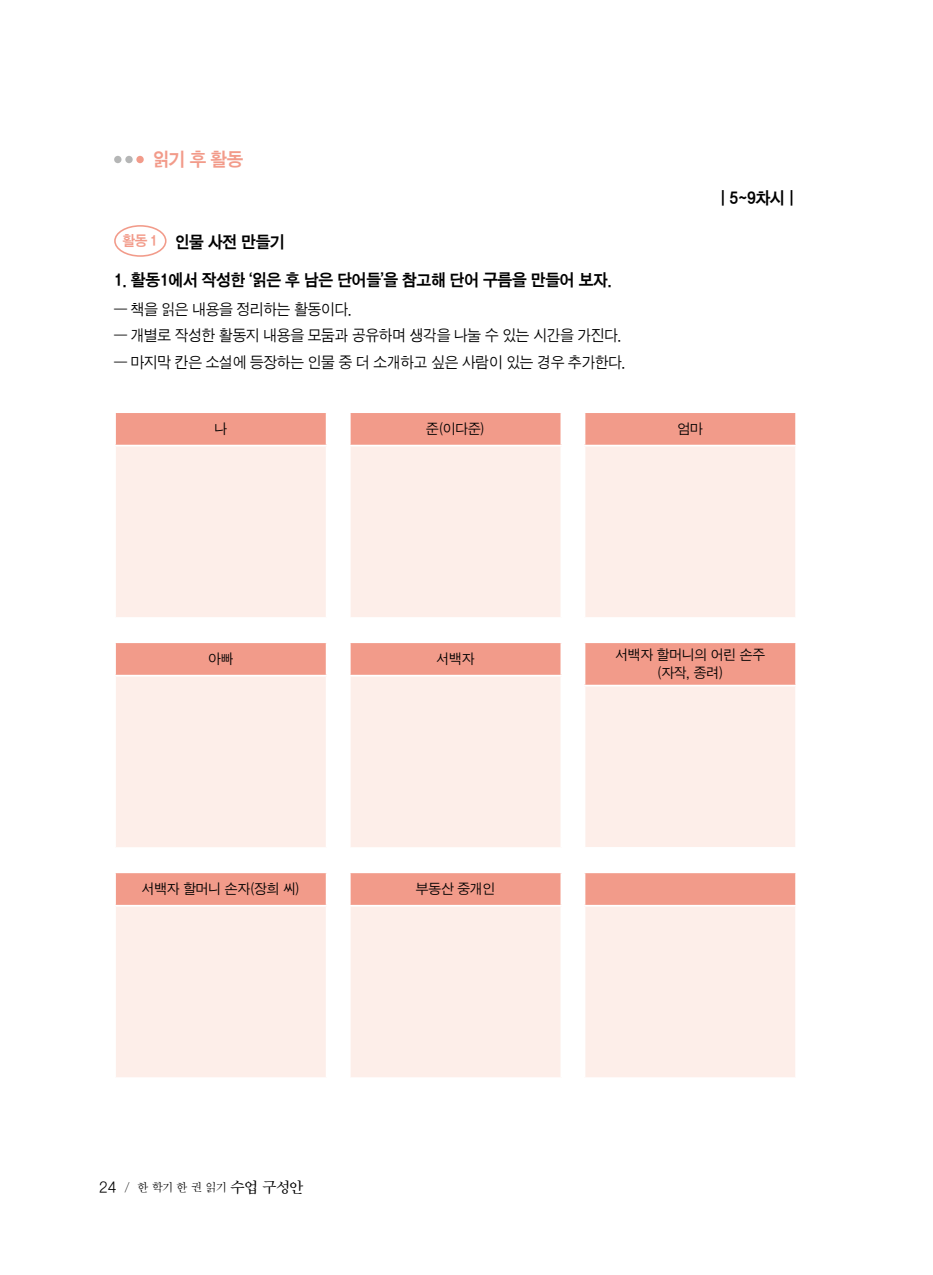
<style>
.page{position:relative;width:933px;height:1275px;background:#fff}
.page>*{position:absolute;margin:0;border:0;box-sizing:border-box;transform-origin:0 0}
.t1{font:19.25px "SD Gothic c Bd";color:#f29b8a;scale:.96 1}
.t2{font:17.15px "SD Gothic c Bd";letter-spacing:-.02em;color:#000;scale:.96 1}
.t3{font:15.75px/26.2px "SD Gothic a Lt";letter-spacing:-.015em;color:#000;scale:.96 1}
.t4{font:14.17px/17.5px "SD Gothic a Lt";letter-spacing:-.015em;color:#000;text-align:center}
.t5{font:12.25px "SD Myeongjo a Lt";color:#000}
.s1{font-size:14.7px;color:#f29b8a}
.s2{font-family:"SD Gothic a Lt";font-size:15.75px}
.s3{font-family:"SD Myeongjo b Md";font-size:15.75px}
</style>
<div class="page">
<div style="left:114px;top:156px;width:7px;height:7px;background:#b5b6b6;border-radius:50%"></div>
<div style="left:125px;top:156px;width:8px;height:7px;background:#b5b6b6;border-radius:50%"></div>
<div style="left:136px;top:156px;width:8px;height:7px;background:#f29b8a;border-radius:50%"></div>
<div style="left:114px;top:225px;width:52px;height:32px;border:2px solid #f29b8a;border-radius:50%"></div>
<div style="left:115px;top:412px;width:212px;height:34px;background:#f29b8a"></div>
<div style="left:115px;top:446px;width:212px;height:172px;background:#fdeee9"></div>
<hr style="left:114px;top:411px;width:213px;height:2px;background:#fff">
<hr style="left:114px;top:413px;width:2px;height:32px;background:#fff">
<hr style="left:326px;top:413px;width:1px;height:32px;background:#fff">
<hr style="left:114px;top:445px;width:213px;height:1px;background:#fff">
<hr style="left:114px;top:446px;width:2px;height:171px;background:#fff">
<hr style="left:326px;top:446px;width:1px;height:171px;background:#fff">
<hr style="left:114px;top:617px;width:213px;height:2px;background:#fff">
<div style="left:115px;top:642px;width:212px;height:34px;background:#f29b8a"></div>
<div style="left:115px;top:676px;width:212px;height:172px;background:#fdeee9"></div>
<hr style="left:114px;top:641px;width:213px;height:2px;background:#fff">
<hr style="left:114px;top:643px;width:2px;height:32px;background:#fff">
<hr style="left:326px;top:643px;width:1px;height:32px;background:#fff">
<hr style="left:114px;top:675px;width:213px;height:1px;background:#fff">
<hr style="left:114px;top:676px;width:2px;height:171px;background:#fff">
<hr style="left:326px;top:676px;width:1px;height:171px;background:#fff">
<hr style="left:114px;top:847px;width:213px;height:2px;background:#fff">
<div style="left:115px;top:872px;width:212px;height:34px;background:#f29b8a"></div>
<div style="left:115px;top:906px;width:212px;height:172px;background:#fdeee9"></div>
<hr style="left:114px;top:871px;width:213px;height:2px;background:#fff">
<hr style="left:114px;top:873px;width:2px;height:32px;background:#fff">
<hr style="left:326px;top:873px;width:1px;height:32px;background:#fff">
<hr style="left:114px;top:905px;width:213px;height:2px;background:#fff">
<hr style="left:114px;top:907px;width:2px;height:170px;background:#fff">
<hr style="left:326px;top:907px;width:1px;height:170px;background:#fff">
<hr style="left:114px;top:1077px;width:213px;height:2px;background:#fff">
<div style="left:350px;top:412px;width:211px;height:34px;background:#f29b8a"></div>
<div style="left:350px;top:446px;width:211px;height:172px;background:#fdeee9"></div>
<hr style="left:349px;top:411px;width:213px;height:2px;background:#fff">
<hr style="left:560px;top:413px;width:2px;height:32px;background:#fff">
<hr style="left:349px;top:445px;width:213px;height:1px;background:#fff">
<hr style="left:560px;top:446px;width:2px;height:171px;background:#fff">
<hr style="left:349px;top:617px;width:213px;height:2px;background:#fff">
<div style="left:350px;top:642px;width:211px;height:34px;background:#f29b8a"></div>
<div style="left:350px;top:676px;width:211px;height:172px;background:#fdeee9"></div>
<hr style="left:349px;top:641px;width:213px;height:2px;background:#fff">
<hr style="left:560px;top:643px;width:2px;height:32px;background:#fff">
<hr style="left:349px;top:675px;width:213px;height:1px;background:#fff">
<hr style="left:560px;top:676px;width:2px;height:171px;background:#fff">
<hr style="left:349px;top:847px;width:213px;height:2px;background:#fff">
<div style="left:350px;top:872px;width:211px;height:34px;background:#f29b8a"></div>
<div style="left:350px;top:906px;width:211px;height:172px;background:#fdeee9"></div>
<hr style="left:349px;top:871px;width:213px;height:2px;background:#fff">
<hr style="left:560px;top:873px;width:2px;height:32px;background:#fff">
<hr style="left:349px;top:905px;width:213px;height:2px;background:#fff">
<hr style="left:560px;top:907px;width:2px;height:170px;background:#fff">
<hr style="left:349px;top:1077px;width:213px;height:2px;background:#fff">
<div style="left:584px;top:412px;width:212px;height:34px;background:#f29b8a"></div>
<div style="left:584px;top:446px;width:212px;height:172px;background:#fdeee9"></div>
<hr style="left:583px;top:411px;width:214px;height:2px;background:#fff">
<hr style="left:583px;top:413px;width:2px;height:32px;background:#fff">
<hr style="left:795px;top:413px;width:2px;height:32px;background:#fff">
<hr style="left:583px;top:445px;width:214px;height:1px;background:#fff">
<hr style="left:583px;top:446px;width:2px;height:171px;background:#fff">
<hr style="left:795px;top:446px;width:2px;height:171px;background:#fff">
<hr style="left:583px;top:617px;width:214px;height:2px;background:#fff">
<div style="left:584px;top:642px;width:212px;height:44px;background:#f29b8a"></div>
<div style="left:584px;top:686px;width:212px;height:162px;background:#fdeee9"></div>
<hr style="left:583px;top:641px;width:214px;height:2px;background:#fff">
<hr style="left:583px;top:643px;width:2px;height:42px;background:#fff">
<hr style="left:795px;top:643px;width:2px;height:42px;background:#fff">
<hr style="left:583px;top:685px;width:214px;height:1px;background:#fff">
<hr style="left:583px;top:686px;width:2px;height:161px;background:#fff">
<hr style="left:795px;top:686px;width:2px;height:161px;background:#fff">
<hr style="left:583px;top:847px;width:214px;height:2px;background:#fff">
<div style="left:584px;top:872px;width:212px;height:34px;background:#f29b8a"></div>
<div style="left:584px;top:906px;width:212px;height:172px;background:#fdeee9"></div>
<hr style="left:583px;top:871px;width:214px;height:2px;background:#fff">
<hr style="left:583px;top:873px;width:2px;height:32px;background:#fff">
<hr style="left:795px;top:873px;width:2px;height:32px;background:#fff">
<hr style="left:583px;top:905px;width:214px;height:2px;background:#fff">
<hr style="left:583px;top:907px;width:2px;height:170px;background:#fff">
<hr style="left:795px;top:907px;width:2px;height:170px;background:#fff">
<hr style="left:583px;top:1077px;width:214px;height:2px;background:#fff">
<p class="t1" style="left:153px;top:149px;width:96px">읽기 후 활동</p>
<p class="t2" style="left:123px;top:233px;width:170px"><span class="s1">활동 1</span> 인물 사전 만들기</p>
<p class="t2" style="left:114px;top:272px;width:520px">1. 활동1에서 작성한 ‘읽은 후 남은 단어들’을 참고해 단어 구름을 만들어 보자.</p>
<p class="t3" style="left:114px;top:296px;width:534px">― 책을 읽은 내용을 정리하는 활동이다.<br>― 개별로 작성한 활동지 내용을 모둠과 공유하며 생각을 나눌 수 있는 시간을 가진다. ― 마지막 칸은 소설에 등장하는 인물 중 더 소개하고 싶은 사람이 있는 경우 추가한다.</p>
<p class="t4" style="left:214px;top:420px;width:14px">나</p>
<p class="t4" style="left:426px;top:420px;width:60px">준(이다준)</p>
<p class="t2" style="left:720px;top:189px;width:78px">| 5~9차시 |</p>
<p class="t4" style="left:677px;top:420px;width:27px">엄마</p>
<p class="t4" style="left:208px;top:650px;width:27px">아빠</p>
<p class="t4" style="left:142px;top:880px;width:159px">서백자 할머니 손자(장희 씨)</p>
<p class="t4" style="left:436px;top:650px;width:39px">서백자</p>
<p class="t4" style="left:416px;top:880px;width:81px">부동산 중개인</p>
<p class="t5" style="left:99px;top:1182px;width:206px"><span class="s2">24</span> / 한 학기 한 권 읽기 <span class="s3">수업 구성안</span></p>
<p class="t4" style="left:615px;top:646px;width:151px">서백자 할머니의 어린 손주 (자작, 종려)</p>
</div>
